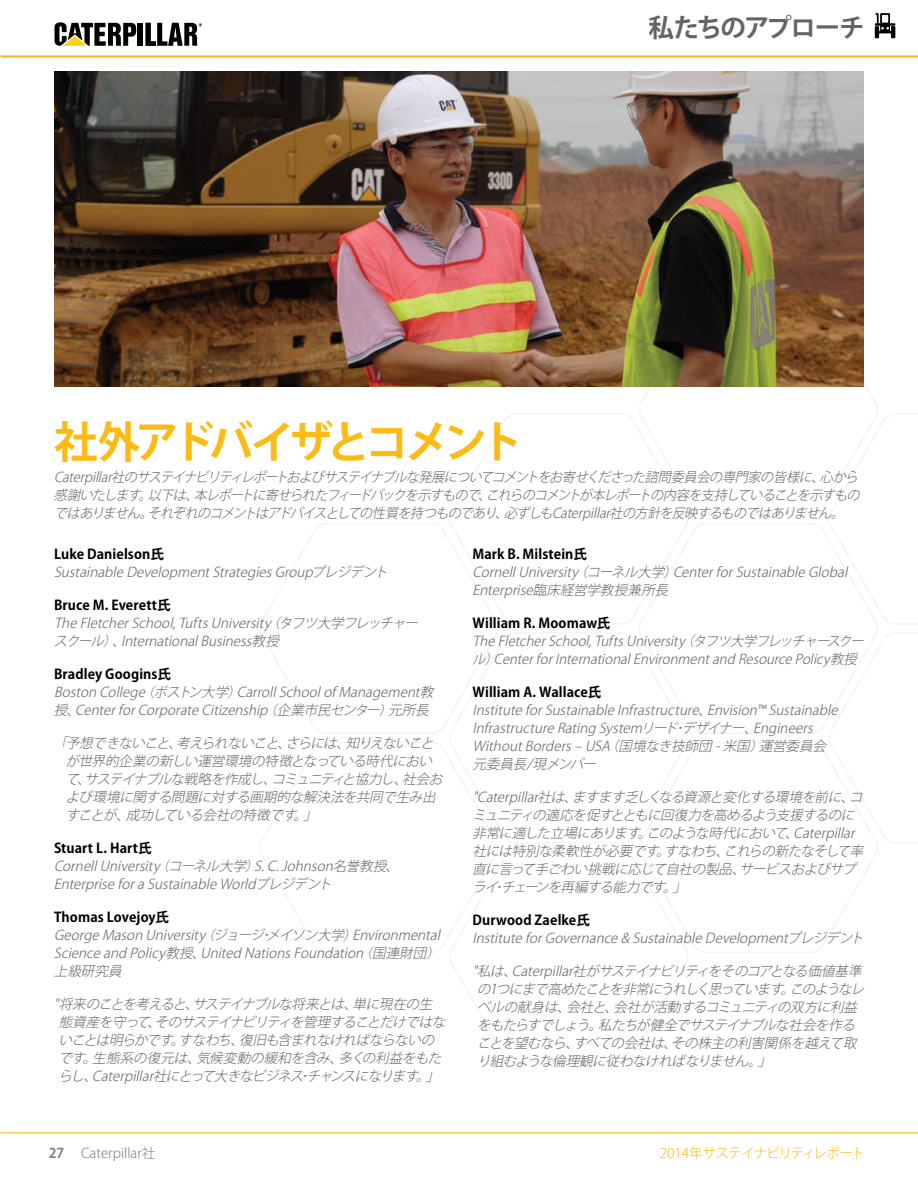
<style>
.page{position:relative;width:918px;height:1188px;background:#fff}
.page>*{position:absolute;margin:0;border:0;box-sizing:border-box;transform-origin:0 0}
.t1{font:700 43.5px "Koz Go Pro";letter-spacing:-.12em;color:#fdba12}
.t2{font:700 25.5px "Koz Go Pro";letter-spacing:-.055em;color:#636466}
.t3{font:italic 300 13.5px/18px "Koz Go Pro";color:#636466}
.t4{font:700 13.5px "Koz Go Pro";letter-spacing:.01em;color:#000}
.t5{font:300 13.5px "Koz Go Pro";letter-spacing:-.04em;color:#fdba12}
.t6{font:300 13.5px "Koz Go Pro";color:#808285}
.s1{font-weight:700}
</style>
<div class="page">
<hr style="left:1px;top:55px;width:917px;height:3px;background:#fdba12">
<hr style="left:1px;top:1132px;width:917px;height:1px;background:#fdba12">
<div style="left:138px;top:23px;width:5px;height:22px;background:#000"></div>
<svg style="left:55px;top:22px;width:81px;height:23px"></svg>
<svg style="left:146px;top:23px;width:56px;height:22px"></svg>
<svg style="left:639px;top:523px;width:239px;height:211px"></svg>
<svg style="left:639px;top:742px;width:239px;height:211px"></svg>
<svg style="left:828px;top:414px;width:66px;height:211px"></svg>
<svg style="left:828px;top:632px;width:67px;height:212px"></svg>
<svg style="left:260px;top:523px;width:238px;height:211px"></svg>
<svg style="left:260px;top:742px;width:238px;height:211px"></svg>
<svg style="left:449px;top:414px;width:240px;height:211px"></svg>
<svg style="left:449px;top:632px;width:240px;height:212px"></svg>
<svg style="left:449px;top:851px;width:240px;height:211px"></svg>
<img style="left:54px;top:72px;width:810px;height:315px">
<svg style="left:875px;top:13px;width:20px;height:25px"></svg>
<h2 class="t2" style="left:649px;top:11px;width:218px">私たちのアプローチ</h2>
<h1 class="t1" style="left:54px;top:414px;width:471px">社外アドバイザとコメント</h1>
<p class="t3" style="left:54px;top:468px;width:811px">Caterpillar社のサステイナビリティレポートおよびサステイナブルな発展についてコメントをお寄せくださった諮問委員会の専門家の皆様に、心から感謝いたします。以下は、本レポートに寄せられたフィードバックを示すもので、これらのコメントが本レポートの内容を支持していることを示すものではありません。それぞれのコメントはアドバイスとしての性質を持つものであり、必ずしもCaterpillar社の方針を反映するものではありません。</p>
<p class="t4" style="left:54px;top:546px;width:111px">Luke Danielson氏</p>
<p class="t3" style="left:54px;top:564px;width:339px">Sustainable Development Strategies Groupプレジデント</p>
<p class="t4" style="left:54px;top:597px;width:118px">Bruce M. Everett氏</p>
<p class="t3" style="left:54px;top:615px;width:369px">The Fletcher School, Tufts University（タフツ大学フレッチャースクール）、International Business教授</p>
<p class="t4" style="left:54px;top:666px;width:118px">Bradley Googins氏</p>
<p class="t3" style="left:54px;top:684px;width:385px">Boston College（ボストン大学）Carroll School of Management教授、Center for Corporate Citizenship（企業市民センター）元所長</p>
<p class="t3" style="left:66px;top:735px;width:382px;text-indent:-12px">「予想できないこと、考えられないこと、さらには、知りえないことが世界的企業の新しい運営環境の特徴となっている時代において、サステイナブルな戦略を作成し、コミュニティと協力し、社会および環境に関する問題に対する画期的な解決法を共同で生み出すことが、成功している会社の特徴です。」</p>
<p class="t4" style="left:54px;top:840px;width:99px">Stuart L. Hart氏</p>
<p class="t3" style="left:54px;top:858px;width:350px">Cornell University（コーネル大学）S. C. Johnson名誉教授、<br>Enterprise for a Sustainable Worldプレジデント</p>
<p class="t4" style="left:54px;top:909px;width:116px">Thomas Lovejoy氏</p>
<p class="t3" style="left:54px;top:927px;width:391px;text-align:justify">George Mason University（ジョージ･メイソン大学）Environmental Science and Policy教授、United Nations Foundation（国連財団）上級研究員</p>
<p class="t3" style="left:59px;top:996px;width:392px;text-indent:-5px">"将来のことを考えると、サステイナブルな将来とは、単に現在の生態資産を守って、そのサステイナビリティを管理することだけではないことは明らかです。すなわち、復旧も含まれなければならないのです。生態系の復元は、気候変動の緩和を含み、多くの利益をもたらし、Caterpillar社にとって大きなビジネス･チャンスになります。」</p>
<p class="t4" style="left:472px;top:546px;width:116px">Mark B. Milstein氏</p>
<p class="t3" style="left:472px;top:564px;width:380px">Cornell University（コーネル大学）Center for Sustainable Global<br>Enterprise臨床経営学教授兼所長</p>
<p class="t4" style="left:472px;top:615px;width:139px">William R. Moomaw氏</p>
<p class="t3" style="left:472px;top:633px;width:396px">The Fletcher School, Tufts University（タフツ大学フレッチャースクール）Center for International Environment and Resource Policy教授</p>
<p class="t4" style="left:472px;top:684px;width:130px">William A. Wallace氏</p>
<p class="t3" style="left:472px;top:702px;width:371px">Institute for Sustainable Infrastructure、Envision™ Sustainable Infrastructure Rating Systemリード･デザイナー、Engineers Without Borders – USA（国境なき技師団 - 米国）運営委員会元委員長/現メンバー</p>
<p class="t3" style="left:472px;top:789px;width:396px">"Caterpillar社は、ますます乏しくなる資源と変化する環境を前に、コミュニティの適応を促すとともに回復力を高めるよう支援するのに非常に適した立場にあります。このような時代において、Caterpillar社には特別な柔軟性が必要です。すなわち、これらの新たなそして率直に言って手ごわい挑戦に応じて自社の製品、サービスおよびサプライ･チェーンを再編する能力です。」</p>
<p class="t4" style="left:473px;top:912px;width:119px">Durwood Zaelke氏</p>
<p class="t3" style="left:473px;top:930px;width:396px">Institute for Governance &amp; Sustainable Developmentプレジデント</p>
<p class="t3" style="left:477px;top:963px;width:392px;text-indent:-5px">"私は、Caterpillar社がサステイナビリティをそのコアとなる価値基準の1つにまで高めたことを非常にうれしく思っています。このようなレベルの献身は、会社と、会社が活動するコミュニティの双方に利益をもたらすでしょう。私たちが健全でサステイナブルな社会を作ることを望むなら、すべての会社は、その株主の利害関係を越えて取り組むような倫理観に従わなければなりません。」</p>
<p class="t6" style="left:49px;top:1145px;width:108px"><span class="s1">27</span> Caterpillar社</p>
<p class="t5" style="left:660px;top:1145px;width:207px">2014年サステイナビリティレポート</p>
</div>
